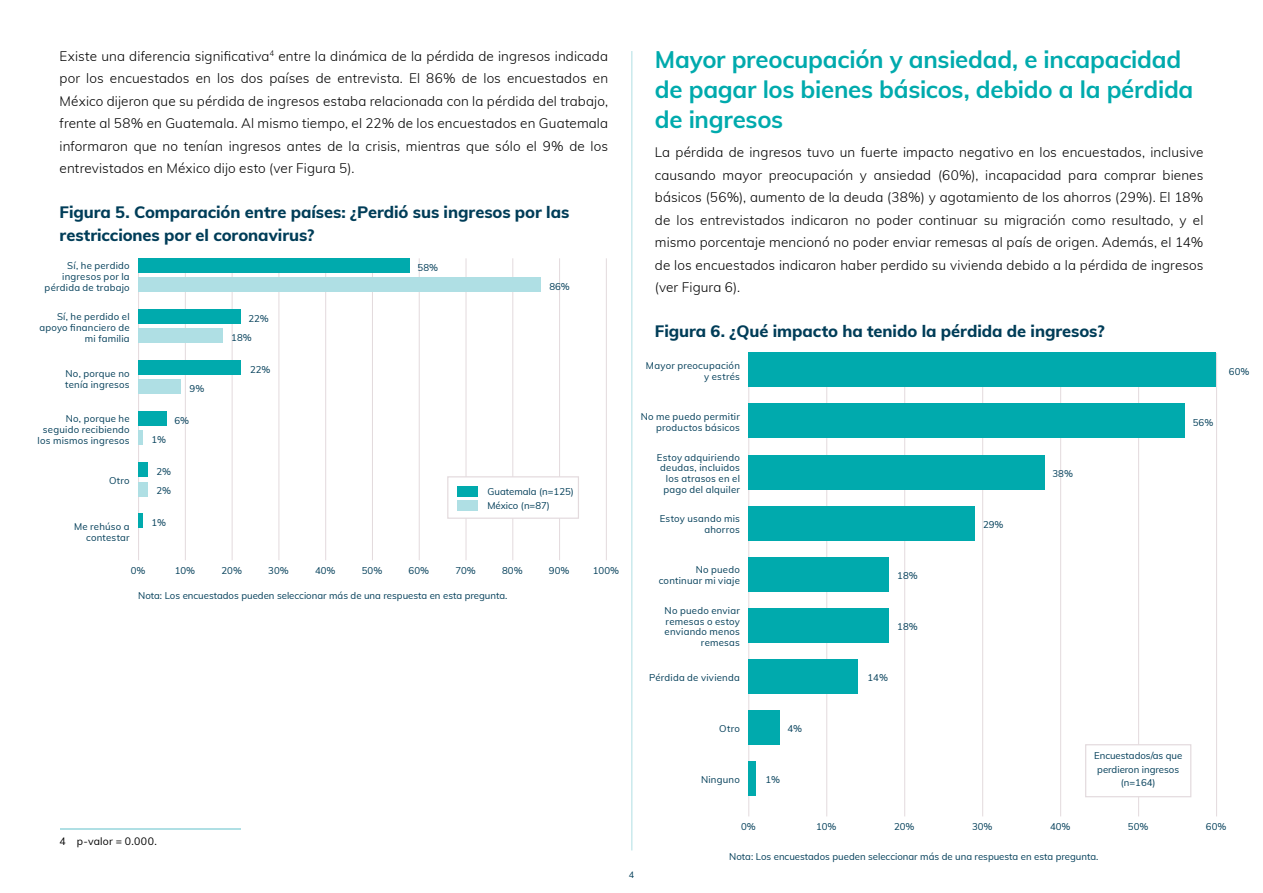
<style>
.page{position:relative;width:1263px;height:893px;background:#fff}
.page>*{position:absolute;margin:0;border:0;box-sizing:border-box;transform-origin:0 0}
.t1{font:700 24px/30px "Muli";letter-spacing:-.01em;color:#00aaad}
.t2{font:800 16.5px/22.5px "Muli";letter-spacing:-.005em;color:#003d58}
.t3{font:300 13.5px/22.5px "Muli";letter-spacing:.01em;color:#000;text-align:justify}
.t4{font:10.5px "Muli";letter-spacing:.02em;color:#000}
.t5{font:9.6px/10.8px "Muli";letter-spacing:.02em;color:#003d58;text-align:right}
.t6{font:9.6px/13.5px "Muli";color:#003d58;text-align:center}
.t7{font:9px "Muli";color:#003d58}
</style>
<div class="page">
<hr style="left:631px;top:51px;width:1px;height:799px;background:#afdfe4">
<hr style="left:138px;top:258px;width:1px;height:302px;background:#e3dadd">
<hr style="left:185px;top:258px;width:1px;height:302px;background:#e3dadd">
<hr style="left:232px;top:258px;width:1px;height:302px;background:#e3dadd">
<hr style="left:279px;top:258px;width:1px;height:302px;background:#e3dadd">
<hr style="left:325px;top:258px;width:1px;height:302px;background:#e3dadd">
<hr style="left:372px;top:258px;width:1px;height:302px;background:#e3dadd">
<hr style="left:419px;top:258px;width:1px;height:302px;background:#e3dadd">
<hr style="left:466px;top:258px;width:1px;height:302px;background:#e3dadd">
<hr style="left:512px;top:258px;width:1px;height:302px;background:#e3dadd">
<hr style="left:559px;top:258px;width:1px;height:302px;background:#e3dadd">
<hr style="left:606px;top:258px;width:1px;height:302px;background:#e3dadd">
<div style="left:138px;top:513px;width:5px;height:15px;background:#00aaad"></div>
<div style="left:138px;top:462px;width:10px;height:15px;background:#00aaad"></div>
<div style="left:138px;top:482px;width:10px;height:14px;background:#afdfe4"></div>
<div style="left:138px;top:411px;width:28px;height:15px;background:#00aaad"></div>
<div style="left:138px;top:431px;width:5px;height:14px;background:#afdfe4"></div>
<div style="left:138px;top:360px;width:103px;height:15px;background:#00aaad"></div>
<div style="left:138px;top:379px;width:42px;height:15px;background:#afdfe4"></div>
<div style="left:138px;top:309px;width:103px;height:15px;background:#00aaad"></div>
<div style="left:138px;top:328px;width:84px;height:15px;background:#afdfe4"></div>
<div style="left:138px;top:258px;width:271px;height:15px;background:#00aaad"></div>
<div style="left:138px;top:277px;width:402px;height:15px;background:#afdfe4"></div>
<hr style="left:748px;top:353px;width:1px;height:463px;background:#e3dadd">
<hr style="left:826px;top:353px;width:1px;height:463px;background:#e3dadd">
<hr style="left:904px;top:353px;width:1px;height:463px;background:#e3dadd">
<hr style="left:982px;top:353px;width:1px;height:463px;background:#e3dadd">
<hr style="left:1060px;top:353px;width:1px;height:463px;background:#e3dadd">
<hr style="left:1216px;top:353px;width:1px;height:463px;background:#e3dadd">
<hr style="left:1138px;top:353px;width:1px;height:463px;background:#e3dadd">
<div style="left:748px;top:761px;width:8px;height:34px;background:#00aaad"></div>
<div style="left:748px;top:710px;width:32px;height:34px;background:#00aaad"></div>
<div style="left:748px;top:659px;width:109px;height:34px;background:#00aaad"></div>
<div style="left:748px;top:608px;width:141px;height:34px;background:#00aaad"></div>
<div style="left:748px;top:557px;width:141px;height:34px;background:#00aaad"></div>
<div style="left:748px;top:506px;width:226px;height:34px;background:#00aaad"></div>
<div style="left:748px;top:455px;width:297px;height:34px;background:#00aaad"></div>
<div style="left:748px;top:404px;width:437px;height:34px;background:#00aaad"></div>
<div style="left:748px;top:353px;width:468px;height:34px;background:#00aaad"></div>
<div style="left:1085px;top:744px;width:106px;height:53px;background:#fff;border:1px solid #e3dadd"></div>
<hr style="left:60px;top:828px;width:181px;height:1px;background:#afdfe4">
<div style="left:447px;top:476px;width:132px;height:43px;background:#fff;border:1px solid #e3dadd"></div>
<div style="left:457px;top:486px;width:21px;height:11px;background:#00aaad"></div>
<div style="left:457px;top:500px;width:21px;height:10px;background:#afdfe4"></div>
<p class="t3" style="left:60px;top:44px;width:550px">Existe una diferencia significativa<sup>4</sup> entre la dinámica de la pérdida de ingresos indicada por los encuestados en los dos países de entrevista. El 86% de los encuestados en México dijeron que su pérdida de ingresos estaba relacionada con la pérdida del trabajo, frente al 58% en Guatemala. Al mismo tiempo, el 22% de los encuestados en Guatemala informaron que no tenían ingresos antes de la crisis, mientras que sólo el 9% de los entrevistados en México dijo esto (ver Figura 5).</p>
<p class="t2" style="left:60px;top:200px;width:511px">Figura 5. Comparación entre países: ¿Perdió sus ingresos por las restricciones por el coronavirus?</p>
<p class="t5" style="left:45px;top:260px;width:87px">Sí, he perdido ingresos por la pérdida de trabajo</p>
<p class="t5" style="left:418px;top:261px;width:22px">58%</p>
<p class="t5" style="left:39px;top:311px;width:92px">Sí, he perdido el apoyo financiero de mi familia</p>
<p class="t5" style="left:231px;top:308px;width:39px;line-height:19.2px;text-align:left;text-indent:17px">22%<br>18%</p>
<p class="t5" style="left:65px;top:367px;width:66px;text-align:left">No, porque no tenía ingresos</p>
<p class="t5" style="left:190px;top:382px;width:16px">9%</p>
<p class="t5" style="left:38px;top:413px;width:94px">No, porque he seguido recibiendo los mismos ingresos</p>
<p class="t5" style="left:174px;top:414px;width:16px">6%</p>
<p class="t5" style="left:151px;top:433px;width:16px">1%</p>
<p class="t5" style="left:109px;top:475px;width:22px">Otro</p>
<p class="t5" style="left:156px;top:461px;width:16px;line-height:19.2px;text-align:left">2%<br>2%</p>
<p class="t5" style="left:74px;top:521px;width:57px">Me rehúso a contestar</p>
<p class="t5" style="left:151px;top:516px;width:16px">1%</p>
<p class="t5" style="left:250px;top:363px;width:22px">22%</p>
<p class="t5" style="left:549px;top:280px;width:22px">86%</p>
<p class="t6" style="left:487px;top:484px;width:88px;text-align:left">Guatemala (n=125)<br>México (n=87)</p>
<p class="t5" style="left:131px;top:565px;width:16px">0%</p>
<p class="t5" style="left:175px;top:565px;width:22px">10%</p>
<p class="t5" style="left:221px;top:565px;width:22px">20%</p>
<p class="t5" style="left:268px;top:565px;width:22px">30%</p>
<p class="t5" style="left:315px;top:565px;width:22px">40%</p>
<p class="t5" style="left:362px;top:565px;width:22px">50%</p>
<p class="t5" style="left:409px;top:565px;width:22px">60%</p>
<p class="t5" style="left:455px;top:565px;width:22px">70%</p>
<p class="t5" style="left:502px;top:565px;width:22px">80%</p>
<p class="t5" style="left:549px;top:565px;width:22px">90%</p>
<p class="t5" style="left:593px;top:565px;width:28px">100%</p>
<p class="t6" style="left:138px;top:588px;width:371px">Nota: Los encuestados pueden seleccionar más de una respuesta en esta pregunta.</p>
<h1 class="t1" style="left:655px;top:43px;width:540px">Mayor preocupación y ansiedad, e incapacidad de pagar los bienes básicos, debido a la pérdida de ingresos</h1>
<p class="t3" style="left:655px;top:140px;width:550px">La pérdida de ingresos tuvo un fuerte impacto negativo en los encuestados, inclusive causando mayor preocupación y ansiedad (60%), incapacidad para comprar bienes básicos (56%), aumento de la deuda (38%) y agotamiento de los ahorros (29%). El 18% de los entrevistados indicaron no poder continuar su migración como resultado, y el mismo porcentaje mencionó no poder enviar remesas al país de origen. Además, el 14% de los encuestados indicaron haber perdido su vivienda debido a la pérdida de ingresos (ver Figura 6).</p>
<p class="t2" style="left:655px;top:319px;width:451px">Figura 6. ¿Qué impacto ha tenido la pérdida de ingresos?</p>
<p class="t5" style="left:646px;top:360px;width:95px">Mayor preocupación y estrés</p>
<p class="t5" style="left:641px;top:411px;width:101px">No me puedo permitir productos básicos</p>
<p class="t5" style="left:657px;top:451px;width:85px">Estoy adquiriendo deudas, incluidos los atrasos en el pago del alquiler</p>
<p class="t5" style="left:660px;top:513px;width:82px">Estoy usando mis ahorros</p>
<p class="t5" style="left:659px;top:564px;width:83px">No puedo continuar mi viaje</p>
<p class="t5" style="left:665px;top:604px;width:77px">No puedo enviar remesas o estoy enviando menos remesas</p>
<p class="t5" style="left:649px;top:672px;width:92px">Pérdida de vivienda</p>
<p class="t5" style="left:897px;top:570px;width:22px">18%</p>
<p class="t5" style="left:897px;top:621px;width:22px">18%</p>
<p class="t5" style="left:867px;top:672px;width:22px">14%</p>
<p class="t5" style="left:983px;top:518px;width:22px">29%</p>
<p class="t5" style="left:1052px;top:467px;width:22px">38%</p>
<p class="t5" style="left:1193px;top:416px;width:22px">56%</p>
<p class="t5" style="left:1229px;top:365px;width:22px">60%</p>
<p class="t4" style="left:60px;top:834px;width:99px">4 p-valor = 0.000.</p>
<p class="t7" style="left:629px;top:868px;width:7px">4</p>
<p class="t5" style="left:719px;top:723px;width:22px">Otro</p>
<p class="t5" style="left:701px;top:774px;width:40px">Ninguno</p>
<p class="t5" style="left:787px;top:723px;width:16px">4%</p>
<p class="t5" style="left:765px;top:774px;width:16px">1%</p>
<p class="t6" style="left:1094px;top:749px;width:90px">Encuestados/as que perdieron ingresos (n=164)</p>
<p class="t5" style="left:741px;top:821px;width:16px">0%</p>
<p class="t5" style="left:816px;top:821px;width:22px">10%</p>
<p class="t5" style="left:894px;top:821px;width:22px">20%</p>
<p class="t5" style="left:972px;top:821px;width:22px">30%</p>
<p class="t5" style="left:1050px;top:821px;width:22px">40%</p>
<p class="t5" style="left:1128px;top:821px;width:22px">50%</p>
<p class="t5" style="left:1206px;top:821px;width:22px">60%</p>
<p class="t6" style="left:729px;top:849px;width:371px">Nota: Los encuestados pueden seleccionar más de una respuesta en esta pregunta.</p>
</div>
